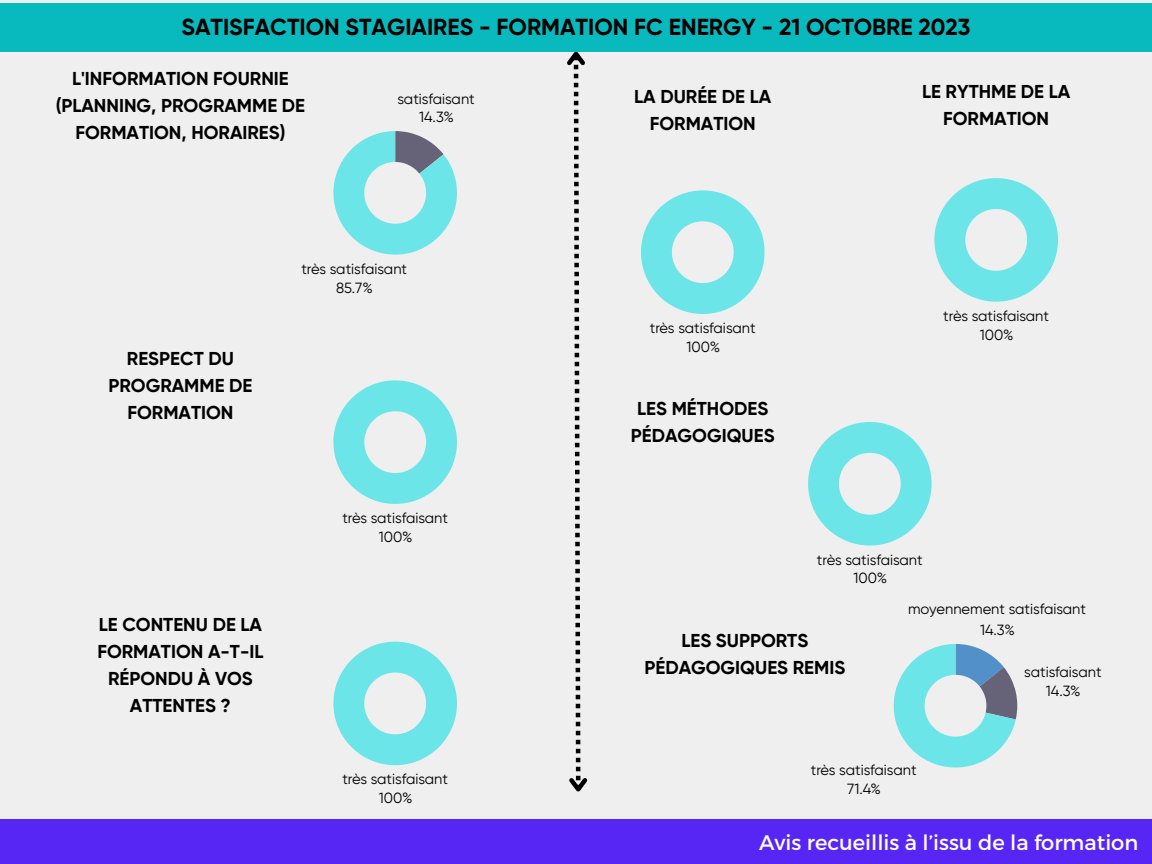
<style>
.page{position:relative;width:1152px;height:864px;background:#efefef}
.page>*{position:absolute;margin:0;border:0;box-sizing:border-box;transform-origin:0 0}
.t1{font:700 23.25px "Gilroy";color:#000}
.t2{font:21px "Montserrat";color:#fff}
.t3{font:700 18.75px/27px "Gilroy";color:#000;text-align:center}
.t4{font:14.7px/18.9px "Gilroy";color:#000;text-align:center}
</style>
<div class="page">
<svg style="left:567px;top:52px;width:21px;height:740px"></svg>
<svg style="left:333px;top:131px;width:124px;height:124px"></svg>
<div style="left:0;top:819px;width:1152px;height:45px;background:#5826f4"></div>
<div style="left:0;top:3px;width:1152px;height:49px;background:#08babe"></div>
<svg style="left:333px;top:380px;width:124px;height:124px"></svg>
<svg style="left:333px;top:642px;width:124px;height:123px"></svg>
<svg style="left:641px;top:190px;width:124px;height:124px"></svg>
<svg style="left:934px;top:178px;width:124px;height:124px"></svg>
<svg style="left:808px;top:422px;width:124px;height:124px"></svg>
<svg style="left:894px;top:644px;width:123px;height:124px"></svg>
<h2 class="t1" style="left:182px;top:13px;width:790px">SATISFACTION STAGIAIRES - FORMATION FC ENERGY - 21 OCTOBRE 2023</h2>
<p class="t3" style="left:56px;top:65px;width:251px">L'INFORMATION FOURNIE (PLANNING, PROGRAMME DE<br>FORMATION, HORAIRES)</p>
<p class="t4" style="left:397px;top:89px;width:79px">satisfaisant<br>14.3%</p>
<p class="t3" style="left:108px;top:345px;width:146px">RESPECT DU<br>PROGRAMME DE<br>FORMATION</p>
<p class="t3" style="left:97px;top:611px;width:168px">LE CONTENU DE LA<br>FORMATION A-T-IL<br>RÉPONDU À VOS<br>ATTENTES ?</p>
<p class="t4" style="left:301px;top:259px;width:107px">très satisfaisant<br>85.7%</p>
<p class="t4" style="left:342px;top:509px;width:107px">très satisfaisant<br>100%</p>
<p class="t4" style="left:342px;top:770px;width:107px">très satisfaisant<br>100%</p>
<p class="t3" style="left:634px;top:83px;width:138px">LA DURÉE DE LA<br>FORMATION</p>
<p class="t3" style="left:922px;top:78px;width:150px">LE RYTHME DE LA<br>FORMATION</p>
<p class="t4" style="left:650px;top:319px;width:107px">très satisfaisant<br>100%</p>
<p class="t3" style="left:631px;top:395px;width:145px">LES MÉTHODES<br>PÉDAGOGIQUES</p>
<p class="t4" style="left:943px;top:306px;width:107px">très satisfaisant<br>100%</p>
<p class="t4" style="left:817px;top:550px;width:107px">très satisfaisant<br>100%</p>
<p class="t3" style="left:644px;top:627px;width:202px">LES SUPPORTS<br>PÉDAGOGIQUES REMIS</p>
<p class="t4" style="left:908px;top:598px;width:179px;line-height:21.5px">moyennement satisfaisant<br>14.3%</p>
<p class="t4" style="left:1024px;top:663px;width:79px">satisfaisant<br>14.3%</p>
<p class="t4" style="left:811px;top:760px;width:107px">très satisfaisant<br>71.4%</p>
<h1 class="t2" style="left:759px;top:828px;width:381px">Avis recueillis à l’issu de la formation</h1>
</div>
